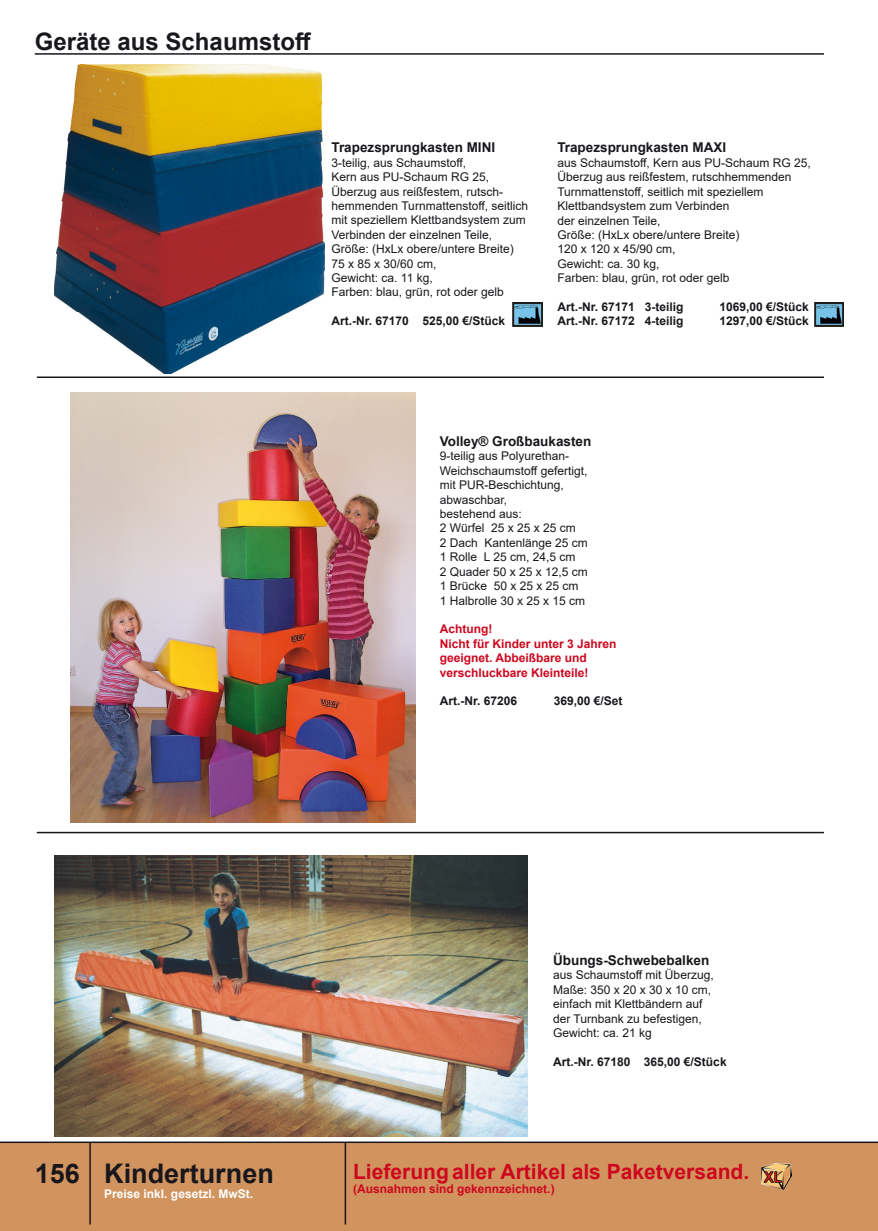
<style>
.page{position:relative;width:878px;height:1231px;background:#fff}
.page>*{position:absolute;margin:0;border:0;box-sizing:border-box;transform-origin:0 0}
.t1{font:700 27px "Arial";color:#1a171c}
.t2{font:700 24px "Arial";color:#1a171c}
.t3{font:700 21px "Arial";color:#cd071e}
.t4{font:700 13.5px "Arial";color:#1a171c}
.t5{font:12px "Arial";color:#1a171c}
.t6{font:700 12px "Arial";color:#1a171c}
.t7{font:700 12px "Arial";color:#cd071e}
.t8{font:700 12px "Arial";color:#fefefe}
</style>
<div class="page">
<div style="left:0;top:1142px;width:877px;height:88px;background:#d1945f"></div>
<hr style="left:35px;top:53px;width:788px;height:2px;background:#1a171c">
<hr style="left:89px;top:1142px;width:2px;height:82px;background:#1a171c">
<hr style="left:344px;top:1142px;width:2px;height:82px;background:#1a171c">
<hr style="left:0;top:1141px;width:877px;height:1px;background:#1a171c">
<img style="left:54px;top:64px;width:270px;height:309px">
<img style="left:54px;top:855px;width:474px;height:281px">
<hr style="left:37px;top:376px;width:786px;height:2px;background:#1a171c">
<hr style="left:37px;top:831px;width:786px;height:2px;background:#1a171c">
<img style="left:70px;top:392px;width:345px;height:430px">
<img style="left:761px;top:1163px;width:30px;height:25px">
<img style="left:513px;top:302px;width:29px;height:24px">
<img style="left:814px;top:302px;width:29px;height:24px">
<p class="t2" style="left:35px;top:25px;width:278px">Geräte aus Schaumstoff</p>
<p class="t4" style="left:331px;top:138px;width:165px">Trapezsprungkasten MINI</p>
<p class="t5" style="left:331px;top:154px;width:136px">3-teilig, aus Schaumstoff,</p>
<p class="t5" style="left:331px;top:169px;width:159px">Kern aus PU-Schaum RG 25,</p>
<p class="t5" style="left:331px;top:183px;width:173px">Überzug aus reißfestem, rutsch-</p>
<p class="t5" style="left:331px;top:197px;width:198px">hemmenden Turnmattenstoff, seitlich</p>
<p class="t5" style="left:331px;top:212px;width:196px">mit speziellem Klettbandsystem zum</p>
<p class="t5" style="left:331px;top:226px;width:162px">Verbinden der einzelnen Teile,</p>
<p class="t5" style="left:331px;top:241px;width:184px">Größe: (HxLx obere/untere Breite)</p>
<p class="t5" style="left:331px;top:255px;width:106px">75 x 85 x 30/60 cm,</p>
<p class="t5" style="left:331px;top:269px;width:103px">Gewicht: ca. 11 kg,</p>
<p class="t5" style="left:331px;top:284px;width:174px">Farben: blau, grün, rot oder gelb</p>
<p class="t6" style="left:331px;top:312px;width:175px">Art.-Nr. 67170 525,00 €/Stück</p>
<p class="t4" style="left:557px;top:138px;width:170px">Trapezsprungkasten MAXI</p>
<p class="t5" style="left:557px;top:154px;width:255px">aus Schaumstoff, Kern aus PU-Schaum RG 25,</p>
<p class="t5" style="left:557px;top:169px;width:236px">Überzug aus reißfestem, rutschhemmenden</p>
<p class="t5" style="left:557px;top:183px;width:208px">Turnmattenstoff, seitlich mit speziellem</p>
<p class="t5" style="left:557px;top:197px;width:174px">Klettbandsystem zum Verbinden</p>
<p class="t5" style="left:557px;top:212px;width:105px">der einzelnen Teile,</p>
<p class="t5" style="left:557px;top:226px;width:184px">Größe: (HxLx obere/untere Breite)</p>
<p class="t5" style="left:557px;top:241px;width:120px">120 x 120 x 45/90 cm,</p>
<p class="t5" style="left:557px;top:255px;width:104px">Gewicht: ca. 30 kg,</p>
<p class="t5" style="left:557px;top:269px;width:174px">Farben: blau, grün, rot oder gelb</p>
<p class="t6" style="left:557px;top:298px;width:128px">Art.-Nr. 67171 3-teilig</p>
<p class="t6" style="left:719px;top:298px;width:91px">1069,00 €/Stück</p>
<p class="t6" style="left:557px;top:313px;width:128px">Art.-Nr. 67172 4-teilig</p>
<p class="t6" style="left:719px;top:313px;width:91px">1297,00 €/Stück</p>
<p class="t4" style="left:439px;top:432px;width:153px">Volley® Großbaukasten</p>
<p class="t5" style="left:439px;top:448px;width:131px">9-teilig aus Polyurethan-</p>
<p class="t5" style="left:439px;top:462px;width:149px">Weichschaumstoff gefertigt,</p>
<p class="t5" style="left:439px;top:476px;width:126px">mit PUR-Beschichtung,</p>
<p class="t5" style="left:439px;top:491px;width:69px">abwaschbar,</p>
<p class="t5" style="left:439px;top:505px;width:84px">bestehend aus:</p>
<p class="t5" style="left:439px;top:520px;width:138px">2 Würfel 25 x 25 x 25 cm</p>
<p class="t5" style="left:439px;top:534px;width:150px">2 Dach Kantenlänge 25 cm</p>
<p class="t5" style="left:439px;top:548px;width:137px">1 Rolle L 25 cm, 24,5 cm</p>
<p class="t5" style="left:439px;top:563px;width:150px">2 Quader 50 x 25 x 12,5 cm</p>
<p class="t5" style="left:439px;top:577px;width:140px">1 Brücke 50 x 25 x 25 cm</p>
<p class="t5" style="left:439px;top:592px;width:147px">1 Halbrolle 30 x 25 x 15 cm</p>
<p class="t7" style="left:439px;top:620px;width:54px">Achtung!</p>
<p class="t7" style="left:439px;top:635px;width:178px">Nicht für Kinder unter 3 Jahren</p>
<p class="t7" style="left:439px;top:649px;width:148px">geeignet. Abbeißbare und</p>
<p class="t7" style="left:439px;top:663px;width:150px">verschluckbare Kleinteile!</p>
<p class="t6" style="left:439px;top:692px;width:79px">Art.-Nr. 67206</p>
<p class="t6" style="left:554px;top:692px;width:70px">369,00 €/Set</p>
<h1 class="t1" style="left:35px;top:1154px;width:240px">156 Kinderturnen</h1>
<p class="t8" style="left:104px;top:1184px;width:150px">Preise inkl. gesetzl. MwSt.</p>
<p class="t4" style="left:553px;top:950px;width:158px">Übungs-Schwebebalken</p>
<p class="t5" style="left:553px;top:966px;width:162px">aus Schaumstoff mit Überzug,</p>
<p class="t5" style="left:553px;top:981px;width:160px">Maße: 350 x 20 x 30 x 10 cm,</p>
<p class="t5" style="left:553px;top:995px;width:151px">einfach mit Klettbändern auf</p>
<p class="t5" style="left:553px;top:1010px;width:150px">der Turnbank zu befestigen,</p>
<p class="t5" style="left:553px;top:1024px;width:100px">Gewicht: ca. 21 kg</p>
<p class="t6" style="left:553px;top:1053px;width:175px">Art.-Nr. 67180 365,00 €/Stück</p>
<p class="t3" style="left:353px;top:1156px;width:397px">Lieferung aller Artikel als Paketversand.</p>
<p class="t7" style="left:353px;top:1180px;width:203px">(Ausnahmen sind gekennzeichnet.)</p>
</div>
